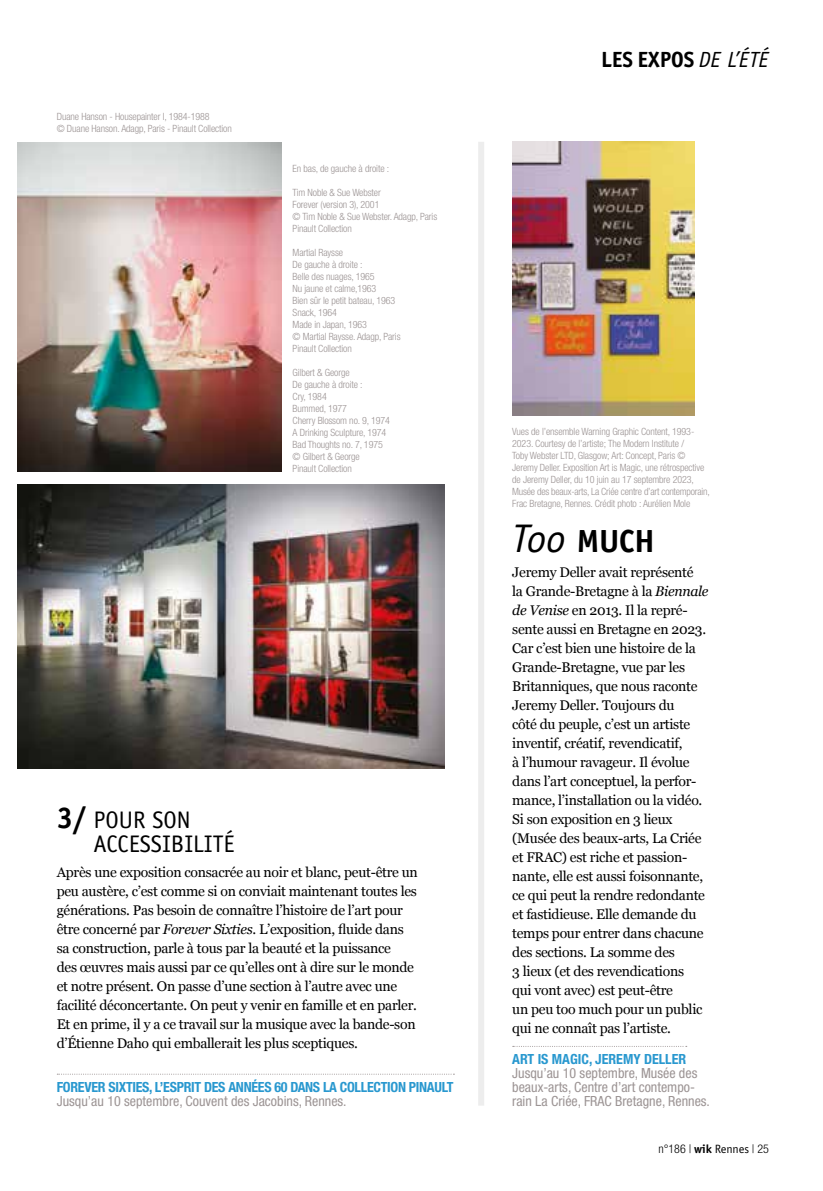
<style>
.page{position:relative;width:823px;height:1191px;background:#fff}
.page>*{position:absolute;margin:0;border:0;box-sizing:border-box;transform-origin:0 0}
.t1{font:700 32px "Officina Sans ITC Pro";color:#000}
.t2{font:24px/24px "Officina Sans Std";color:#000}
.t3{font:700 22px "Officina Sans ITC Pro";color:#000}
.t4{font:14px/19px "Georgia";letter-spacing:-.02em;color:#000}
.t5{font:condensed 14px/14px "Helvetica Neue";color:#9c9494}
.t6{font:700 condensed 14px "Helvetica Neue";letter-spacing:-.02em;color:#2998cf}
.t7{font:700 condensed 14px "Helvetica Neue";color:#2998cf}
.t8{font:300 condensed 12px "Helvetica Neue";color:#000}
.t9{font:300 condensed 10px/12px "Helvetica Neue";letter-spacing:-.01em;color:#9c9494}
.s1{font-weight:700;font-size:30px}
.s2{font-style:italic}
.s3{font-family:"Officina Sans Std";font-weight:400;font-style:italic}
.s4{font-family:"Officina Sans Std";font-weight:400;font-style:italic;font-size:40px}
.s5{font-family:"Officina Sans ITC Pro";font-weight:700;font-stretch:normal}
.s6{font-family:"Officina Sans ITC Pro";font-weight:400;font-stretch:normal}
</style>
<div class="page">
<div style="left:478px;top:142px;width:6px;height:963px;background:#ededed"></div>
<svg style="left:512px;top:1046px;width:174px;height:1px"></svg>
<img style="left:17px;top:484px;width:427px;height:284px">
<img style="left:512px;top:142px;width:182px;height:273px">
<svg style="left:57px;top:1073px;width:397px;height:1px"></svg>
<img style="left:17px;top:142px;width:264px;height:330px">
<p class="t9" style="left:57px;top:110px;width:176px">Duane Hanson - Housepainter I, 1984-1988<br>© Duane Hanson. Adagp, Paris - Pinault Collection</p>
<p class="t9" style="left:292px;top:162px;width:98px">En bas, de gauche à droite :</p>
<p class="t9" style="left:292px;top:186px;width:146px">Tim Noble &amp; Sue Webster<br>Forever (version 3), 2001<br>© Tim Noble &amp; Sue Webster. Adagp, Paris<br>Pinault Collection</p>
<p class="t9" style="left:292px;top:246px;width:109px">Martial Raysse<br>De gauche à droite :<br>Belle des nuages, 1965<br>Nu jaune et calme,1963<br>Bien sûr le petit bateau, 1963<br>Snack, 1964<br>Made in Japan, 1963<br>© Martial Raysse. Adagp, Paris<br>Pinault Collection</p>
<p class="t9" style="left:292px;top:366px;width:99px">Gilbert &amp; George<br>De gauche à droite :<br>Cry, 1984<br>Bummed, 1977<br>Cherry Blossom no. 9, 1974<br>A Drinking Sculpture, 1974<br>Bad Thoughts no. 7, 1975 © Gilbert &amp; George<br>Pinault Collection</p>
<h2 class="t2" style="left:93px;top:808px;width:142px;text-indent:-37px"><span class="s1">3/</span> POUR SON<br>ACCESSIBILITÉ</h2>
<p class="t4" style="left:57px;top:862px;width:362px">Après une exposition consacrée au noir et blanc, peut-être un peu austère, c’est comme si on conviait maintenant toutes les générations. Pas besoin de connaître l’histoire de l’art pour être concerné par <span class="s2">Forever Sixties</span>. L’exposition, fluide dans sa construction, parle à tous par la beauté et la puissance<br>des œuvres mais aussi par ce qu’elles ont à dire sur le monde et notre présent. On passe d’une section à l’autre avec une facilité déconcertante. On peut y venir en famille et en parler.<br>Et en prime, il y a ce travail sur la musique avec la bande-son d’Étienne Daho qui emballerait les plus sceptiques.</p>
<p class="t6" style="left:57px;top:1078px;width:398px">FOREVER SIXTIES, L’ESPRIT DES ANNÉES 60 DANS LA COLLECTION PINAULT</p>
<p class="t5" style="left:57px;top:1093px;width:291px">Jusqu’au 10 septembre, Couvent des Jacobins, Rennes.</p>
<h3 class="t3" style="left:601px;top:46px;width:169px">LES EXPOS <span class="s3">DE L’ÉTÉ</span></h3>
<p class="t9" style="left:512px;top:425px;width:199px">Vues de l’ensemble Warning Graphic Content, 1993- 2023. Courtesy de l’artiste; The Modern Institute /<br>Toby Webster LTD, Glasgow; Art: Concept, Paris © Jeremy Deller. Exposition Art is Magic, une rétrospective de Jeremy Deller, du 10 juin au 17 septembre 2023, Musée des beaux-arts, La Criée centre d’art contemporain, Frac Bretagne, Rennes. Crédit photo : Aurélien Mole</p>
<h1 class="t1" style="left:512px;top:521px;width:144px"><span class="s4">Too</span> MUCH</h1>
<p class="t4" style="left:512px;top:562px;width:198px">Jeremy Deller avait représenté<br>la Grande-Bretagne à la <span class="s2">Biennale de Venise</span> en 2013. Il la repré&shy;sente aussi en Bretagne en 2023.<br>Car c’est bien une histoire de la<br>Grande-Bretagne, vue par les<br>Britanniques, que nous raconte<br>Jeremy Deller. Toujours du<br>côté du peuple, c’est un artiste inventif, créatif, revendicatif,<br>à l’humour ravageur. Il évolue dans l’art conceptuel, la perfor&shy;mance, l’installation ou la vidéo.<br>Si son exposition en 3 lieux (Musée des beaux-arts, La Criée et FRAC) est riche et passion&shy;nante, elle est aussi foisonnante, ce qui peut la rendre redondante et fastidieuse. Elle demande du temps pour entrer dans chacune des sections. La somme des<br>3 lieux (et des revendications<br>qui vont avec) est peut-être<br>un peu too much pour un public qui ne connaît pas l’artiste.</p>
<p class="t7" style="left:512px;top:1050px;width:175px">ART IS MAGIC, JEREMY DELLER</p>
<p class="t5" style="left:512px;top:1065px;width:199px">Jusqu’au 10 septembre, Musée des beaux-arts, Centre d’art contempo&shy;rain La Criée, FRAC Bretagne, Rennes.</p>
<p class="t8" style="left:658px;top:1141px;width:112px">n°186 | <span class="s5">wik</span> <span class="s6">Rennes</span> | 25</p>
</div>
